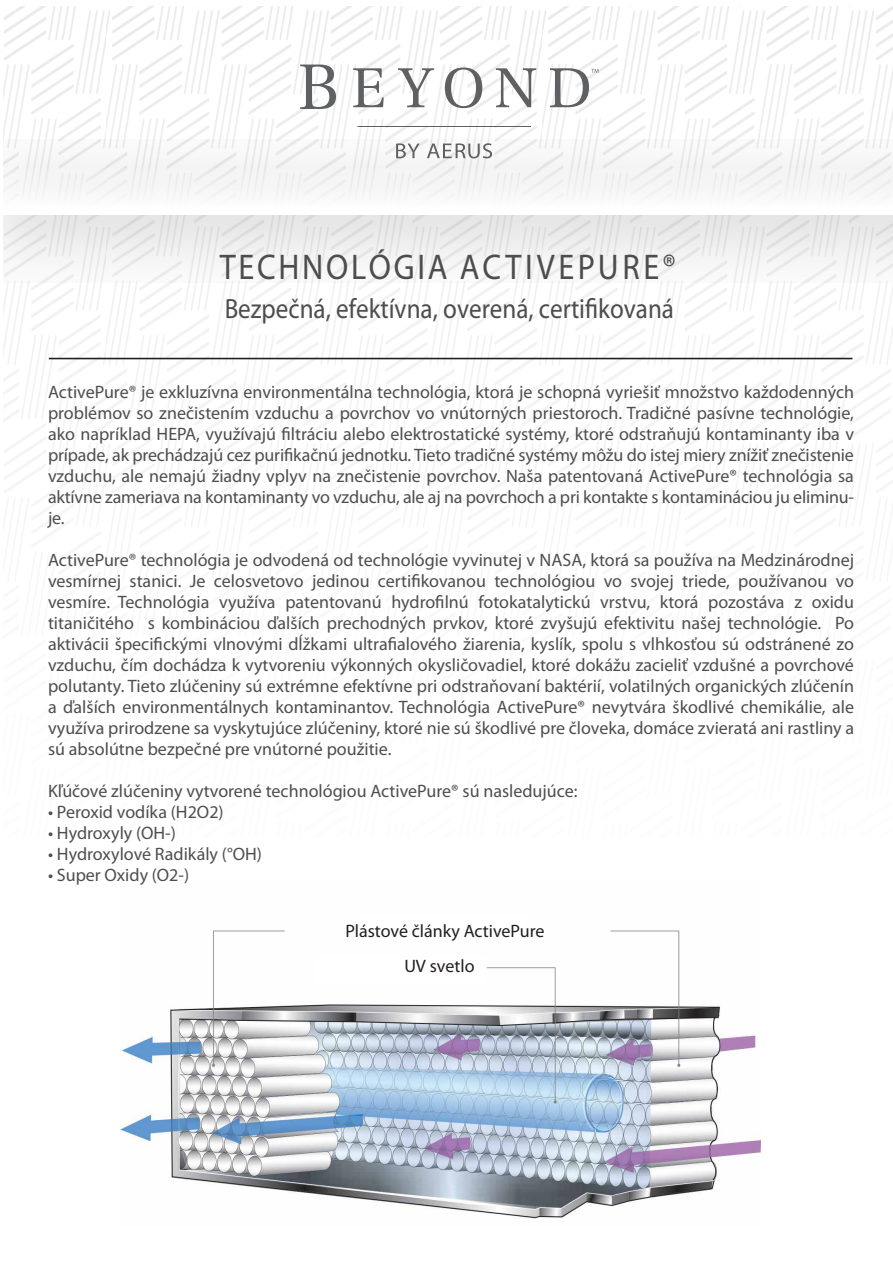
<style>
.page{position:relative;width:893px;height:1263px;background:#fff}
.page>*{position:absolute;margin:0;border:0;box-sizing:border-box;transform-origin:0 0}
.t1{font:35.85px "Myriad Pro";letter-spacing:.085em;color:#4d4d4f;scale:.9 1}
.t2{font:27.9px "Myriad Pro";color:#4d4d4f;scale:.9 1}
.t3{font:18px/21px "Myriad Pro";color:#4e4e4f;text-align:justify}
.t4{font:18px "Myriad Pro";color:#231f20}
</style>
<div class="page">
<img style="left:120px;top:930px;width:640px;height:289px">
<img style="left:3px;top:6px;width:890px;height:466px">
<svg style="left:3px;top:140px;width:890px;height:143px;fill:#f1f1f1"></svg>
<div style="left:3px;top:168px;width:890px;height:47px;background:#f7f6f6"></div>
<div style="left:358px;top:915px;width:167px;height:28px;background:#fff"></div>
<div style="left:317px;top:956px;width:168px;height:29px;background:#fff"></div>
<hr style="left:357px;top:126px;width:174px;height:1px;background:#5f6062">
<svg style="left:353px;top:68px;width:31px;height:39px"></svg>
<svg style="left:398px;top:68px;width:36px;height:39px"></svg>
<svg style="left:445px;top:68px;width:37px;height:40px"></svg>
<svg style="left:496px;top:68px;width:40px;height:39px"></svg>
<svg style="left:396px;top:143px;width:24px;height:15px"></svg>
<svg style="left:427px;top:143px;width:65px;height:15px"></svg>
<svg style="left:300px;top:65px;width:36px;height:44px"></svg>
<svg style="left:550px;top:68px;width:49px;height:39px"></svg>
<hr style="left:49px;top:358px;width:803px;height:1px;background:#231f20">
<h1 class="t1" style="left:220px;top:247px;width:508px">TECHNOLÓGIA ACTIVEPURE®</h1>
<h2 class="t2" style="left:225px;top:293px;width:501px">Bezpečná, efektívna, overená, certifikovaná</h2>
<p class="t3" style="left:48px;top:382px;width:808px">ActivePure® je exkluzívna environmentálna technológia, ktorá je schopná vyriešiť množstvo každodenných problémov so znečistením vzduchu a povrchov vo vnútorných priestoroch. Tradičné pasívne technológie, ako napríklad HEPA, využívajú filtráciu alebo elektrostatické systémy, ktoré odstraňujú kontaminanty iba v prípade, ak prechádzajú cez purifikačnú jednotku. Tieto tradičné systémy môžu do istej miery znížiť znečistenie vzduchu, ale nemajú žiadny vplyv na znečistenie povrchov. Naša patentovaná ActivePure® technológia sa aktívne zameriava na kontaminanty vo vzduchu, ale aj na povrchoch a pri kontakte s kontamináciou ju eliminu&shy;je.</p>
<p class="t3" style="left:48px;top:550px;width:808px">ActivePure® technológia je odvodená od technológie vyvinutej v NASA, ktorá sa používa na Medzinárodnej vesmírnej stanici. Je celosvetovo jedinou certifikovanou technológiou vo svojej triede, používanou vo vesmíre. Technológia využíva patentovanú hydrofilnú fotokatalytickú vrstvu, ktorá pozostáva z oxidu titaničitého s kombináciou ďalších prechodných prvkov, ktoré zvyšujú efektivitu našej technológie. Po aktivácii špecifickými vlnovými dĺžkami ultrafialového žiarenia, kyslík, spolu s vlhkosťou sú odstránené zo vzduchu, čím dochádza k vytvoreniu výkonných okysličovadiel, ktoré dokážu zacieliť vzdušné a povrchové polutanty. Tieto zlúčeniny sú extrémne efektívne pri odstraňovaní baktérií, volatilných organických zlúčenín a ďalších environmentálnych kontaminantov. Technológia ActivePure® nevytvára škodlivé chemikálie, ale využíva prirodzene sa vyskytujúce zlúčeniny, ktoré nie sú škodlivé pre človeka, domáce zvieratá ani rastliny a sú absolútne bezpečné pre vnútorné použitie.</p>
<p class="t3" style="left:48px;top:781px;width:531px">Kľúčové zlúčeniny vytvorené technológiou ActivePure® sú nasledujúce:</p>
<p class="t3" style="left:48px;top:802px;width:177px">• Peroxid vodíka (H2O2)</p>
<p class="t3" style="left:48px;top:823px;width:129px">• Hydroxyly (OH-)</p>
<p class="t3" style="left:48px;top:844px;width:215px">• Hydroxylové Radikály (°OH)</p>
<p class="t3" style="left:48px;top:865px;width:143px">• Super Oxidy (O2-)</p>
<p class="t4" style="left:345px;top:921px;width:201px">Plástové články ActivePure</p>
<p class="t4" style="left:404px;top:956px;width:72px">UV svetlo</p>
</div>
